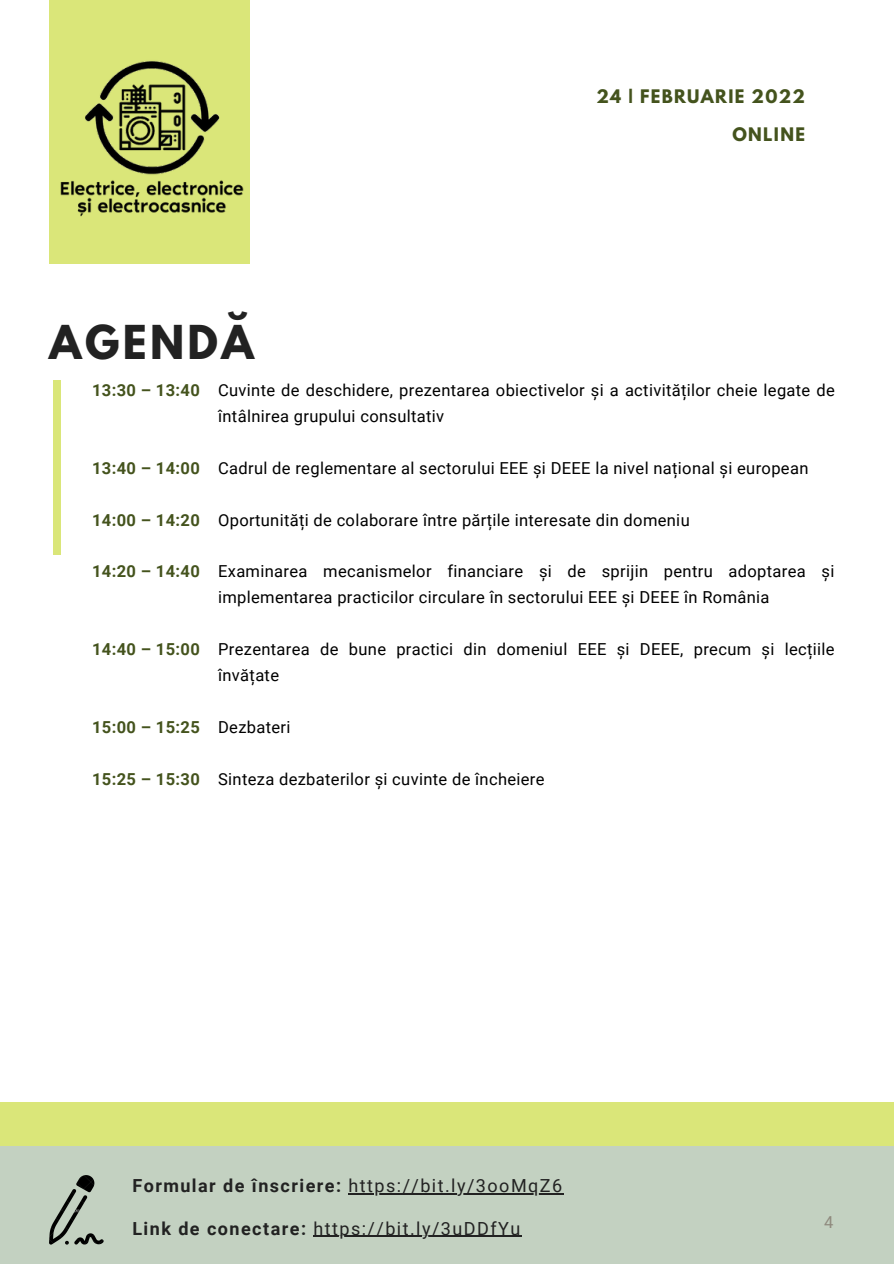
<style>
.page{position:relative;width:894px;height:1264px;background:#fff}
.page>*{position:absolute;margin:0;border:0;box-sizing:border-box;transform-origin:0 0}
.t1{font:700 41.4px "League Spartan";letter-spacing:.08em;color:#222}
.t2{font:18px "Roboto";letter-spacing:.08em;color:#222}
.t3{font:16.5px/26px "Roboto";letter-spacing:.02em;color:#000}
.t4{font:700 16.5px "Roboto";letter-spacing:.02em;color:#44531d}
.t5{font:700 16.5px "League Spartan";letter-spacing:.08em;color:#44531d}
.t6{font:16.5px "Roboto";color:#8f8a7e}
.s1{font-weight:700}
</style>
<div class="page">
<div style="left:49px;top:0;width:201px;height:263px;background:#dae679"></div>
<div style="left:0;top:1124px;width:893px;height:139px;background:#c3d1c1"></div>
<div style="left:53px;top:380px;width:8px;height:175px;background:#dae679"></div>
<div style="left:0;top:1102px;width:893px;height:43px;background:#dae679"></div>
<img style="left:49px;top:1175px;width:54px;height:69px">
<hr style="left:348px;top:1192px;width:215px;height:2px;background:#222">
<hr style="left:313px;top:1235px;width:208px;height:1px;background:#222">
<img style="left:60px;top:61px;width:184px;height:156px">
<p class="t5" style="left:596px;top:88px;width:210px">24 | FEBRUARIE 2022</p>
<p class="t1" style="left:49px;top:321px;width:206px">AGENDĂ</p>
<p class="t5" style="left:732px;top:126px;width:74px">ONLINE</p>
<p class="t4" style="left:92px;top:381px;width:109px">13:30 – 13:40</p>
<p class="t4" style="left:92px;top:458px;width:109px">13:40 – 14:00</p>
<p class="t4" style="left:92px;top:510px;width:109px">14:00 – 14:20</p>
<p class="t4" style="left:92px;top:562px;width:109px">14:20 – 14:40</p>
<p class="t4" style="left:92px;top:640px;width:109px">14:40 – 15:00</p>
<p class="t4" style="left:92px;top:717px;width:109px">15:00 – 15:25</p>
<p class="t4" style="left:92px;top:769px;width:109px">15:25 – 15:30</p>
<p class="t3" style="left:218px;top:377px;width:618px">Cuvinte de deschidere, prezentarea obiectivelor și a activităților cheie legate de întâlnirea grupului consultativ</p>
<p class="t3" style="left:218px;top:455px;width:591px">Cadrul de reglementare al sectorului EEE și DEEE la nivel național și european</p>
<p class="t3" style="left:218px;top:507px;width:473px">Oportunități de colaborare între părțile interesate din domeniu</p>
<p class="t3" style="left:218px;top:559px;width:617px">Examinarea mecanismelor financiare și de sprijin pentru adoptarea și implementarea practicilor circulare în sectorului EEE și DEEE în România</p>
<p class="t3" style="left:218px;top:636px;width:617px">Prezentarea de bune practici din domeniul EEE și DEEE, precum și lecțiile învățate</p>
<p class="t3" style="left:218px;top:714px;width:74px">Dezbateri</p>
<p class="t3" style="left:218px;top:766px;width:328px">Sinteza dezbaterilor și cuvinte de încheiere</p>
<p class="t2" style="left:132px;top:1175px;width:431px"><span class="s1">Formular de înscriere:</span> https://bit.ly/3ooMqZ6</p>
<p class="t2" style="left:132px;top:1217px;width:389px"><span class="s1">Link de conectare:</span> https://bit.ly/3uDDfYu</p>
<p class="t6" style="left:824px;top:1212px;width:11px">4</p>
</div>
